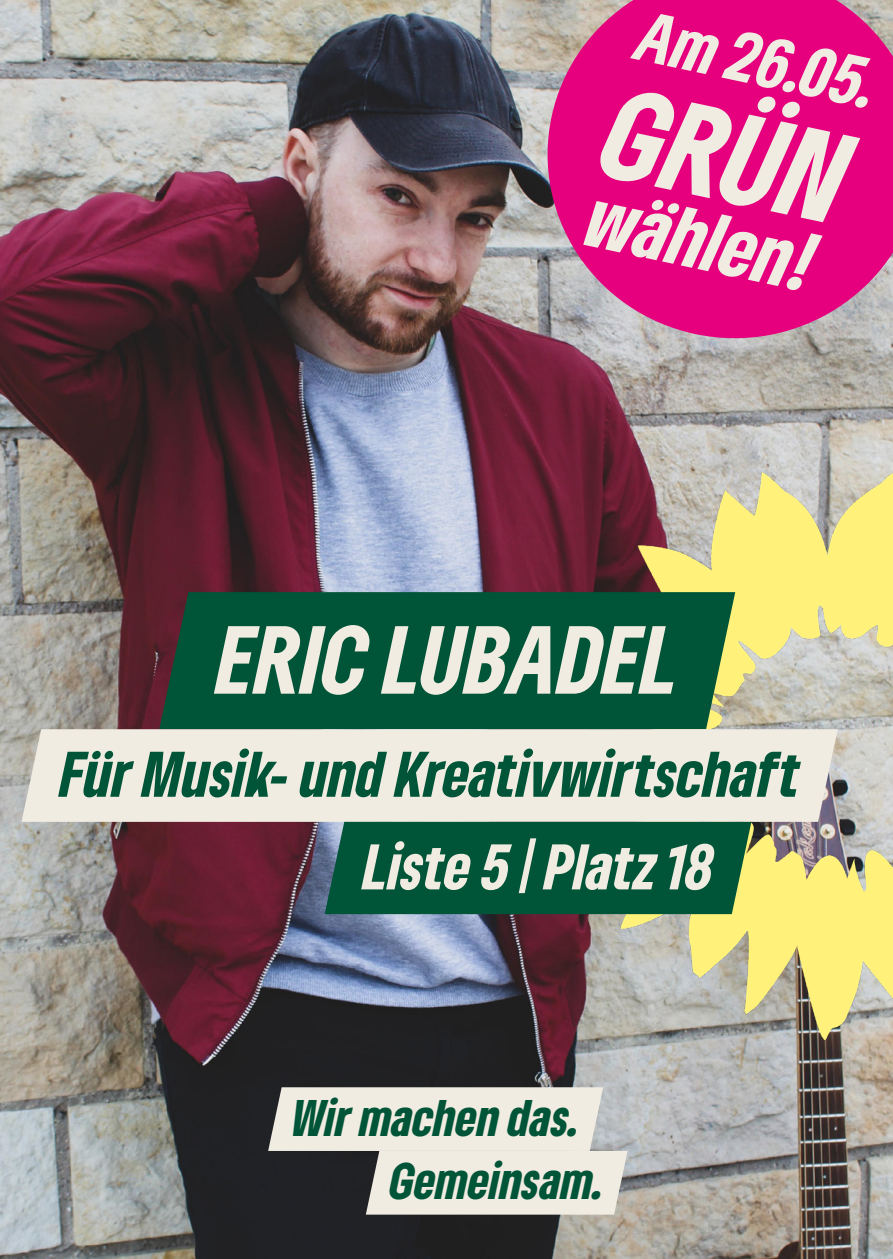
<style>
.page{position:relative;width:893px;height:1259px;background:#fff}
.page>*{position:absolute;margin:0;border:0;box-sizing:border-box;transform-origin:0 0}
.t1{font:italic 900 condensed 120px "Gruene Type";color:#f1ece2}
.t2{font:italic 900 condensed 90px "Gruene Type";letter-spacing:.005em;color:#f1ece2}
.t3{font:italic 900 condensed 78px "Gruene Type";color:#f1ece2}
.t4{font:italic 900 condensed 66px "Gruene Type";color:#f1ece2}
.t5{font:italic 900 condensed 60px "Gruene Type";color:#005437}
.t6{font:italic 900 condensed 60px "Gruene Type";letter-spacing:-.005em;color:#f1ece2}
.t7{font:italic 900 condensed 48px "Gruene Type";color:#005437}
</style>
<div class="page">
<img style="left:0;top:0;width:893px;height:1259px">
<img style="left:556px;top:473px;width:337px;height:567px">
<div style="left:159px;top:592px;width:576px;height:137px;background:#005437"></div>
<div style="left:22px;top:729px;width:816px;height:93px;background:#f1ece2"></div>
<div style="left:325px;top:822px;width:426px;height:92px;background:#005437"></div>
<svg style="left:268px;top:1087px;width:360px;height:127px;background:#cdc9c2"></svg>
<svg style="left:530px;top:0;width:363px;height:355px;background:#da2788"></svg>
<p class="t4" style="left:648px;top:-9px;width:246px;rotate:12deg">Am 26.05.</p>
<p class="t1" style="left:624px;top:52px;width:246px;rotate:12deg">GRÜN</p>
<p class="t3" style="left:599px;top:165px;width:232px;rotate:12deg">wählen!</p>
<p class="t2" style="left:217px;top:600px;width:464px">ERIC LUBADEL</p>
<p class="t5" style="left:60px;top:734px;width:742px">Für Musik- und Kreativwirtschaft</p>
<p class="t6" style="left:363px;top:827px;width:352px">Liste 5 | Platz 18</p>
<p class="t7" style="left:292px;top:1085px;width:290px">Wir machen das.</p>
<p class="t7" style="left:390px;top:1149px;width:216px">Gemeinsam.</p>
</div>
